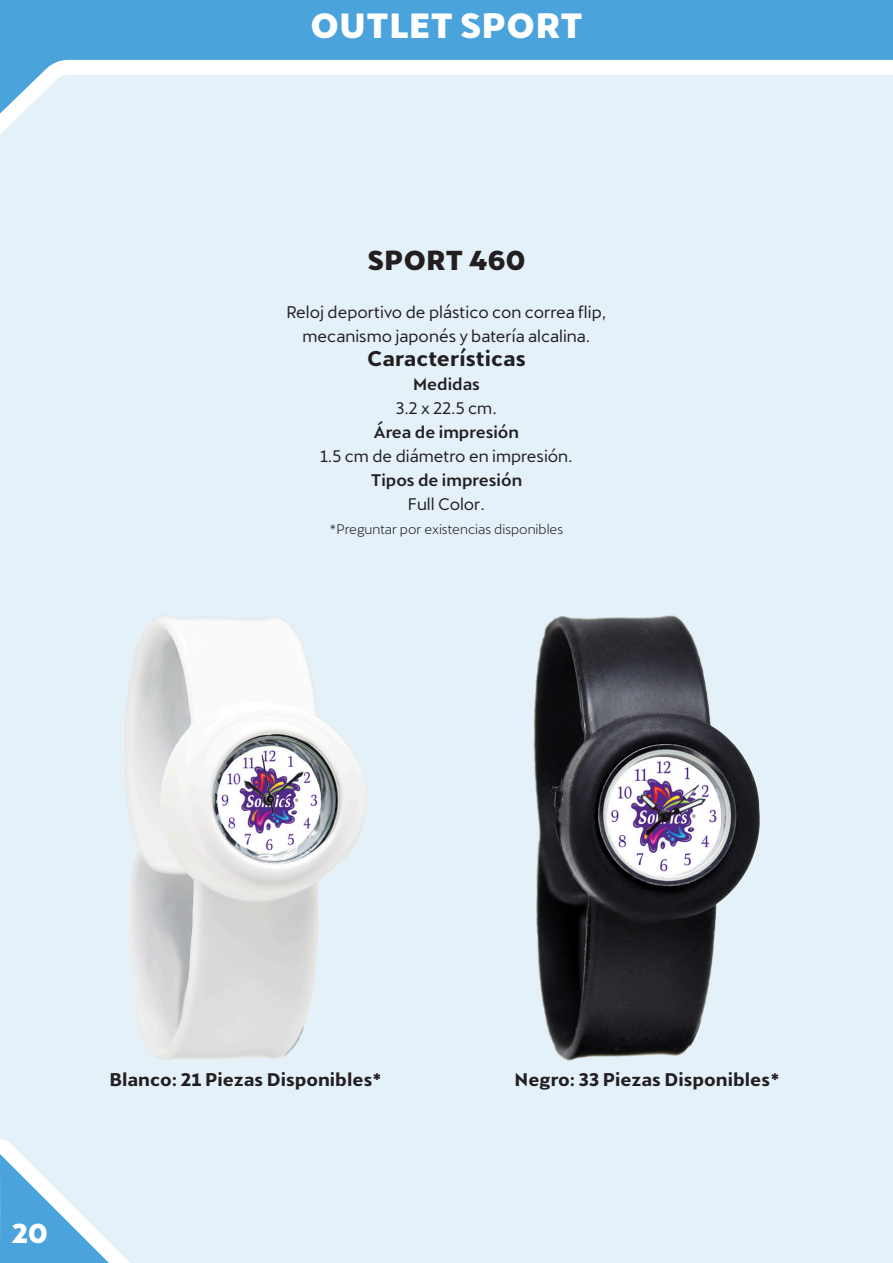
<style>
.page{position:relative;width:893px;height:1263px;background:#fff}
.page>*{position:absolute;margin:0;border:0;box-sizing:border-box;transform-origin:0 0}
.t1{font:800 34.5px "Cupra";color:#fff}
.Titulo{font:800 27px "Cupra";color:#231f20}
.t2{font:800 27px "Cupra";color:#fff}
.t3{font:700 21px "Cupra";color:#231f20}
.t4{font:700 18px "Cupra";color:#231f20}
.Texto{font:16.5px/24px "Cupra";color:#231f20;text-align:center}
.Texto_Negritas{font:500 16.5px "Cupra";color:#231f20}
.Titulo-2{font:13.5px "Cupra";color:#231f20}
</style>
<div class="page">
<svg style="left:0;top:0;width:893px;height:75px;fill:#4aa3da"></svg>
<div style="left:0;top:75px;width:893px;height:1188px;background:#e4f1f9"></div>
<img style="left:528px;top:606px;width:238px;height:456px">
<img style="left:117px;top:606px;width:258px;height:456px">
<p class="t1" style="left:310px;top:6px;width:274px">OUTLET SPORT</p>
<p class="Titulo" style="left:367px;top:245px;width:159px">SPORT 460</p>
<p class="Texto" style="left:287px;top:297px;width:321px">Reloj deportivo de plástico con correa flip, mecanismo japonés y batería alcalina.</p>
<p class="Texto_Negritas" style="left:413px;top:375px;width:68px">Medidas</p>
<p class="Texto" style="left:396px;top:393px;width:102px">3.2 x 22.5 cm.</p>
<p class="Texto_Negritas" style="left:374px;top:423px;width:147px">Área de impresión</p>
<p class="Texto" style="left:320px;top:441px;width:254px">1.5 cm de diámetro en impresión.</p>
<p class="Texto_Negritas" style="left:371px;top:471px;width:153px">Tipos de impresión</p>
<p class="Texto" style="left:408px;top:489px;width:79px">Full Color.</p>
<p class="t3" style="left:367px;top:346px;width:160px">Características</p>
<p class="Titulo-2" style="left:330px;top:517px;width:235px">*Preguntar por existencias disponibles</p>
<h2 class="t2" style="left:12px;top:1218px;width:37px">20</h2>
<p class="t4" style="left:109px;top:1069px;width:274px">Blanco: 21 Piezas Disponibles*</p>
<p class="t4" style="left:515px;top:1069px;width:267px">Negro: 33 Piezas Disponibles*</p>
</div>
